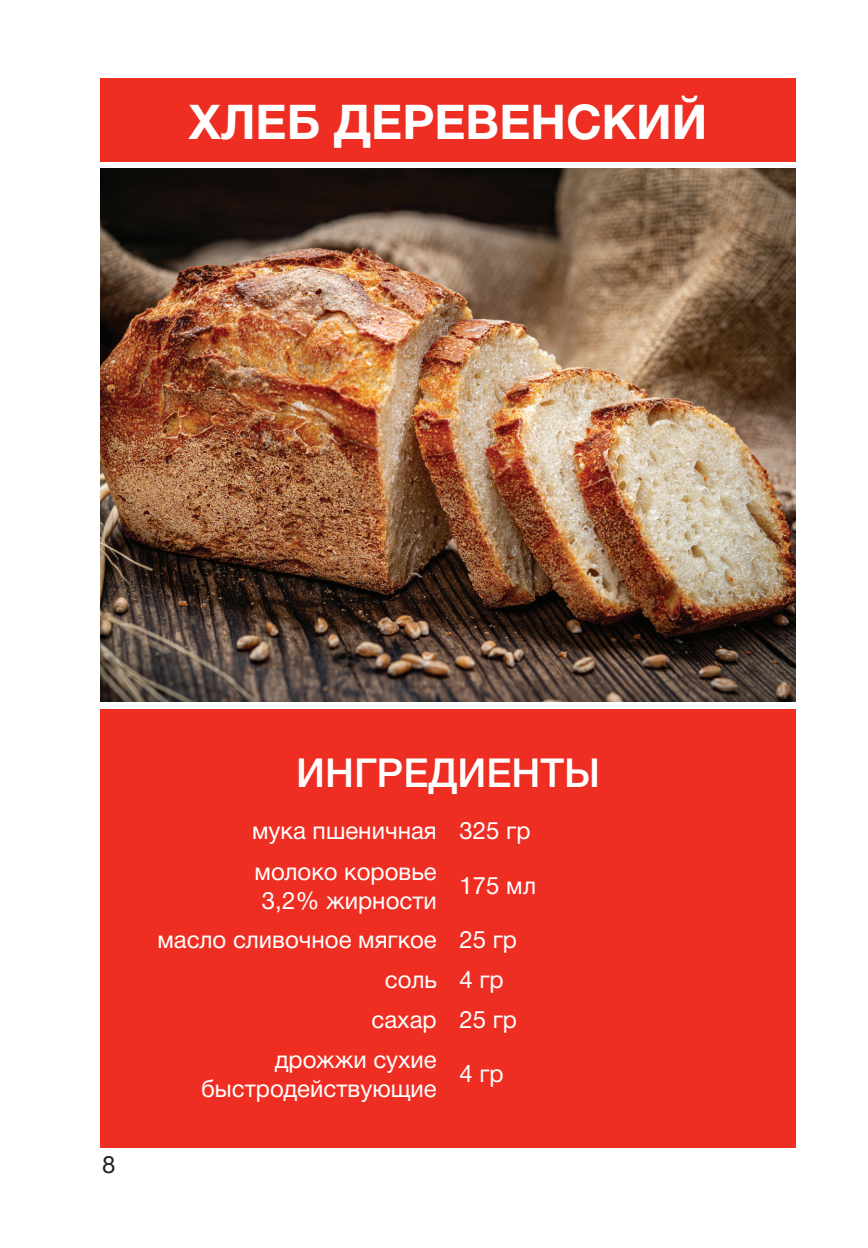
<style>
.page{position:relative;width:868px;height:1248px;background:#fff}
.page>*{position:absolute;margin:0;border:0;box-sizing:border-box;transform-origin:0 0}
.t1{font:700 48px "Helvetica Neue Cyr";color:#fff}
.t2{font:500 40px "Helvetica Neue Cyr";color:#fff}
.t3{font:24px/28.8px "Helvetica Neue Cyr";color:#fff;text-align:center}
.t4{font:24px "Helvetica Neue Cyr";color:#231f20}
</style>
<div class="page">
<img style="left:100px;top:169px;width:695px;height:533px">
<div style="left:100px;top:78px;width:695px;height:83px;background:#ee2e22"></div>
<div style="left:100px;top:709px;width:695px;height:438px;background:#ee2e22"></div>
<p class="t1" style="left:189px;top:95px;width:520px">ХЛЕБ ДЕРЕВЕНСКИЙ</p>
<p class="t4" style="left:102px;top:1151px;width:15px">8</p>
<p class="t2" style="left:296px;top:750px;width:305px">ИНГРЕДИЕНТЫ</p>
<p class="t3" style="left:252px;top:815px;width:186px">мука пшеничная</p>
<p class="t3" style="left:459px;top:816px;width:73px">325 гр</p>
<p class="t3" style="left:254px;top:857px;width:184px">молоко коровье<br>3,2% жирности</p>
<p class="t3" style="left:459px;top:871px;width:78px">175 мл</p>
<p class="t3" style="left:157px;top:925px;width:281px">масло сливочное мягкое</p>
<p class="t3" style="left:459px;top:925px;width:59px">25 гр</p>
<p class="t3" style="left:385px;top:965px;width:53px">соль</p>
<p class="t3" style="left:459px;top:965px;width:46px">4 гр</p>
<p class="t3" style="left:371px;top:1005px;width:67px">сахар</p>
<p class="t3" style="left:459px;top:1005px;width:59px">25 гр</p>
<p class="t3" style="left:201px;top:1045px;width:237px;text-align:right">дрожжи сухие быстродействующие</p>
<p class="t3" style="left:459px;top:1059px;width:46px">4 гр</p>
</div>
